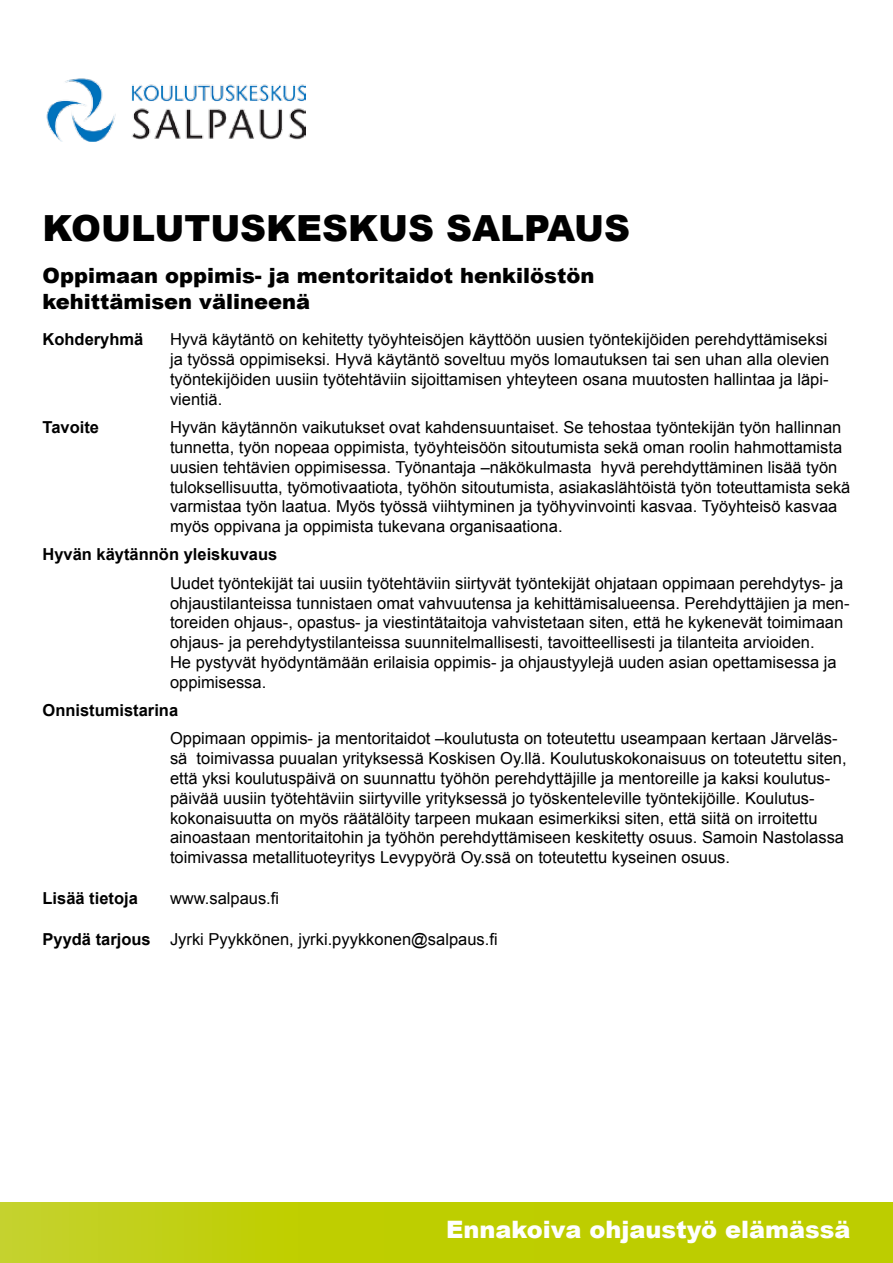
<style>
.page{position:relative;width:893px;height:1263px;background:#fff}
.page>*{position:absolute;margin:0;border:0;box-sizing:border-box;transform-origin:0 0}
.t1{font:900 36px "Arial";color:#000}
.t2{font:900 24px "Arial";color:#fff}
.t3{font:900 21px/25.2px "Arial";color:#000}
.t4{font:16.5px/19.8px "Arial";color:#000}
.t5{font:700 16.5px "Arial";color:#000}
.s1{font-weight:700}
</style>
<div class="page">
<svg style="left:0;top:1202px;width:893px;height:61px;background:#bfce07"></svg>
<img style="left:46px;top:78px;width:259px;height:63px">
<h1 class="t1" style="left:43px;top:202px;width:589px">KOULUTUSKESKUS SALPAUS</h1>
<p class="t3" style="left:43px;top:263px;width:553px">Oppimaan oppimis- ja mentoritaidot henkilöstön kehittämisen välineenä</p>
<p class="t5" style="left:43px;top:329px;width:102px">Kohderyhmä</p>
<p class="t4" style="left:170px;top:330px;width:661px;text-align:justify">Hyvä käytäntö on kehitetty työyhteisöjen käyttöön uusien työntekijöiden perehdyttämiseksi ja työssä oppimiseksi. Hyvä käytäntö soveltuu myös lomautuksen tai sen uhan alla olevien työntekijöiden uusiin työtehtäviin sijoittamisen yhteyteen osana muutosten hallintaa ja läpi&shy;vientiä.</p>
<p class="t5" style="left:43px;top:416px;width:58px">Tavoite</p>
<p class="t4" style="left:170px;top:418px;width:682px">Hyvän käytännön vaikutukset ovat kahdensuuntaiset. Se tehostaa työntekijän työn hallinnan tunnetta, työn nopeaa oppimista, työyhteisöön sitoutumista sekä oman roolin hahmottamista uusien tehtävien oppimisessa. Työnantaja –näkökulmasta hyvä perehdyttäminen lisää työn tuloksellisuutta, työmotivaatiota, työhön sitoutumista, asiakaslähtöistä työn toteuttamista sekä varmistaa työn laatua. Myös työssä viihtyminen ja työhyvinvointi kasvaa. Työyhteisö kasvaa myös oppivana ja oppimista tukevana organisaationa.</p>
<p class="t5" style="left:43px;top:544px;width:236px">Hyvän käytännön yleiskuvaus</p>
<p class="t4" style="left:170px;top:573px;width:681px">Uudet työntekijät tai uusiin työtehtäviin siirtyvät työntekijät ohjataan oppimaan perehdytys- ja ohjaustilanteissa tunnistaen omat vahvuutensa ja kehittämisalueensa. Perehdyttäjien ja men&shy;toreiden ohjaus-, opastus- ja viestintätaitoja vahvistetaan siten, että he kykenevät toimimaan ohjaus- ja perehdytystilanteissa suunnitelmallisesti, tavoitteellisesti ja tilanteita arvioiden.<br>He pystyvät hyödyntämään erilaisia oppimis- ja ohjaustyylejä uuden asian opettamisessa ja oppimisessa.</p>
<p class="t5" style="left:43px;top:699px;width:137px">Onnistumistarina</p>
<p class="t4" style="left:170px;top:729px;width:678px">Oppimaan oppimis- ja mentoritaidot –koulutusta on toteutettu useampaan kertaan Järveläs&shy;sä toimivassa puualan yrityksessä Koskisen Oy.llä. Koulutuskokonaisuus on toteutettu siten, että yksi koulutuspäivä on suunnattu työhön perehdyttäjille ja mentoreille ja kaksi koulutus&shy;päivää uusiin työtehtäviin siirtyville yrityksessä jo työskenteleville työntekijöille. Koulutus&shy;kokonaisuutta on myös räätälöity tarpeen mukaan esimerkiksi siten, että siitä on irroitettu ainoastaan mentoritaitohin ja työhön perehdyttämiseen keskitetty osuus. Samoin Nastolassa toimivassa metallituoteyritys Levypyörä Oy.ssä on toteutettu kyseinen osuus.</p>
<p class="t5" style="left:43px;top:887px;width:97px">Lisää tietoja</p>
<p class="t4" style="left:170px;top:889px;width:111px">www.salpaus.fi</p>
<p class="t4" style="left:43px;top:930px;width:457px"><span class="s1">Pyydä tarjous</span> Jyrki Pyykkönen, jyrki.pyykkonen@salpaus.fi</p>
<h2 class="t2" style="left:446px;top:1212px;width:406px">Ennakoiva ohjaustyö elämässä</h2>
</div>
